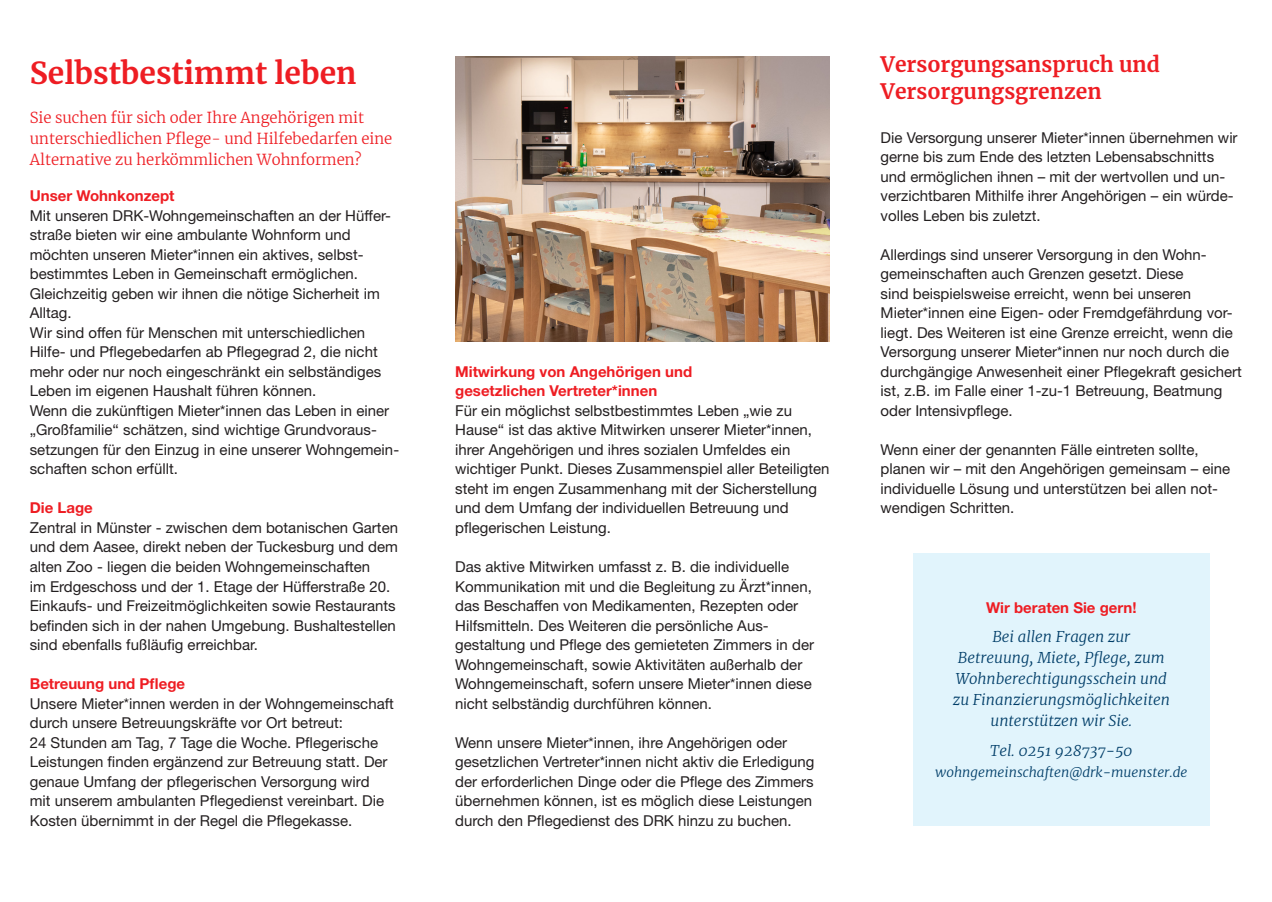
<style>
.page{position:relative;width:1272px;height:902px;background:#fff}
.page>*{position:absolute;margin:0;border:0;box-sizing:border-box;transform-origin:0 0}
.t1{font:700 30px "Merriweather";color:#ee1d23}
.t2{font:700 21px/27px "Merriweather";color:#ee1d23}
.t3{font:15px/19.5px "Helvetica Neue LT Std";color:#231f20}
.t4{font:italic 300 15px/21px "Merriweather";color:#003d68;text-align:center}
.t5{font:300 15px/21px "Merriweather";color:#ee1d23}
.t6{font:700 15px/19.5px "Helvetica Neue LT Std";color:#ee1d23}
.t7{font:italic 300 13.5px "Merriweather";color:#003d68}
</style>
<div class="page">
<div style="left:913px;top:553px;width:296px;height:272px;background:#e1f4fc"></div>
<img style="left:455px;top:57px;width:374px;height:284px">
<h1 class="t1" style="left:30px;top:52px;width:328px">Selbstbestimmt leben</h1>
<p class="t5" style="left:30px;top:107px;width:364px">Sie suchen für sich oder Ihre Angehörigen mit unterschiedlichen Pflege- und Hilfebedarfen eine<br>Alternative zu herkömmlichen Wohnformen?</p>
<p class="t6" style="left:30px;top:186px;width:146px">Unser Wohnkonzept</p>
<p class="t3" style="left:30px;top:205px;width:371px">Mit unseren DRK-Wohngemeinschaften an der Hüffer&shy;straße bieten wir eine ambulante Wohnform und möchten unseren Mieter*innen ein aktives, selbst&shy;bestimmtes Leben in Gemeinschaft ermöglichen.<br>Gleichzeitig geben wir ihnen die nötige Sicherheit im Alltag.<br>Wir sind offen für Menschen mit unterschiedlichen Hilfe- und Pflegebedarfen ab Pflegegrad 2, die nicht mehr oder nur noch eingeschränkt ein selbständiges Leben im eigenen Haushalt führen können.<br>Wenn die zukünftigen Mieter*innen das Leben in einer „Großfamilie“ schätzen, sind wichtige Grundvoraus&shy;setzungen für den Einzug in eine unserer Wohngemein&shy;schaften schon erfüllt.</p>
<p class="t6" style="left:30px;top:498px;width:65px">Die Lage</p>
<p class="t3" style="left:30px;top:517px;width:370px">Zentral in Münster - zwischen dem botanischen Garten und dem Aasee, direkt neben der Tuckesburg und dem alten Zoo - liegen die beiden Wohngemeinschaften<br>im Erdgeschoss und der 1. Etage der Hüfferstraße 20.<br>Einkaufs- und Freizeitmöglichkeiten sowie Restaurants befinden sich in der nahen Umgebung. Bushaltestellen sind ebenfalls fußläufig erreichbar.</p>
<p class="t6" style="left:30px;top:673px;width:157px">Betreuung und Pflege</p>
<p class="t3" style="left:30px;top:693px;width:365px">Unsere Mieter*innen werden in der Wohngemeinschaft durch unsere Betreuungskräfte vor Ort betreut:<br>24 Stunden am Tag, 7 Tage die Woche. Pflegerische Leistungen finden ergänzend zur Betreuung statt. Der genaue Umfang der pflegerischen Versorgung wird mit unserem ambulanten Pflegedienst vereinbart. Die Kosten übernimmt in der Regel die Pflegekasse.</p>
<p class="t6" style="left:455px;top:361px;width:238px">Mitwirkung von Angehörigen und gesetzlichen Vertreter*innen</p>
<p class="t3" style="left:455px;top:400px;width:376px">Für ein möglichst selbstbestimmtes Leben „wie zu Hause“ ist das aktive Mitwirken unserer Mieter*innen, ihrer Angehörigen und ihres sozialen Umfeldes ein wichtiger Punkt. Dieses Zusammenspiel aller Beteiligten steht im engen Zusammenhang mit der Sicherstellung und dem Umfang der individuellen Betreuung und pflegerischen Leistung.</p>
<p class="t3" style="left:455px;top:556px;width:360px">Das aktive Mitwirken umfasst z. B. die individuelle Kommunikation mit und die Begleitung zu Ärzt*innen, das Beschaffen von Medikamenten, Rezepten oder Hilfsmitteln. Des Weiteren die persönliche Aus&shy;gestaltung und Pflege des gemieteten Zimmers in der Wohngemeinschaft, sowie Aktivitäten außerhalb der Wohngemeinschaft, sofern unsere Mieter*innen diese nicht selbständig durchführen können.</p>
<p class="t3" style="left:455px;top:732px;width:360px">Wenn unsere Mieter*innen, ihre Angehörigen oder gesetzlichen Vertreter*innen nicht aktiv die Erledigung der erforderlichen Dinge oder die Pflege des Zimmers übernehmen können, ist es möglich diese Leistungen durch den Pflegedienst des DRK hinzu zu buchen.</p>
<h2 class="t2" style="left:880px;top:51px;width:281px">Versorgungsanspruch und<br>Versorgungsgrenzen</h2>
<p class="t3" style="left:880px;top:127px;width:358px">Die Versorgung unserer Mieter*innen übernehmen wir gerne bis zum Ende des letzten Lebensabschnitts und ermöglichen ihnen – mit der wertvollen und un&shy;verzichtbaren Mithilfe ihrer Angehörigen – ein würde&shy;volles Leben bis zuletzt.</p>
<p class="t3" style="left:880px;top:244px;width:363px">Allerdings sind unserer Versorgung in den Wohn&shy;gemeinschaften auch Grenzen gesetzt. Diese<br>sind beispielsweise erreicht, wenn bei unseren Mieter*innen eine Eigen- oder Fremdgefährdung vor&shy;liegt. Des Weiteren ist eine Grenze erreicht, wenn die Versorgung unserer Mieter*innen nur noch durch die durchgängige Anwesenheit einer Pflegekraft gesichert ist, z.B. im Falle einer 1-zu-1 Betreuung, Beatmung oder Intensivpflege.</p>
<p class="t3" style="left:880px;top:439px;width:351px">Wenn einer der genannten Fälle eintreten sollte, planen wir – mit den Angehörigen gemeinsam – eine individuelle Lösung und unterstützen bei allen not&shy;wendigen Schritten.</p>
<p class="t6" style="left:986px;top:597px;width:152px">Wir beraten Sie gern!</p>
<p class="t4" style="left:952px;top:625px;width:219px">Bei allen Fragen zur<br>Betreuung, Miete, Pflege, zum<br>Wohnberechtigungsschein und zu Finanzierungsmöglichkeiten unterstützen wir Sie.</p>
<p class="t4" style="left:990px;top:739px;width:144px">Tel. 0251 928737-50</p>
<p class="t7" style="left:935px;top:762px;width:254px">wohngemeinschaften@drk-muenster.de</p>
</div>
